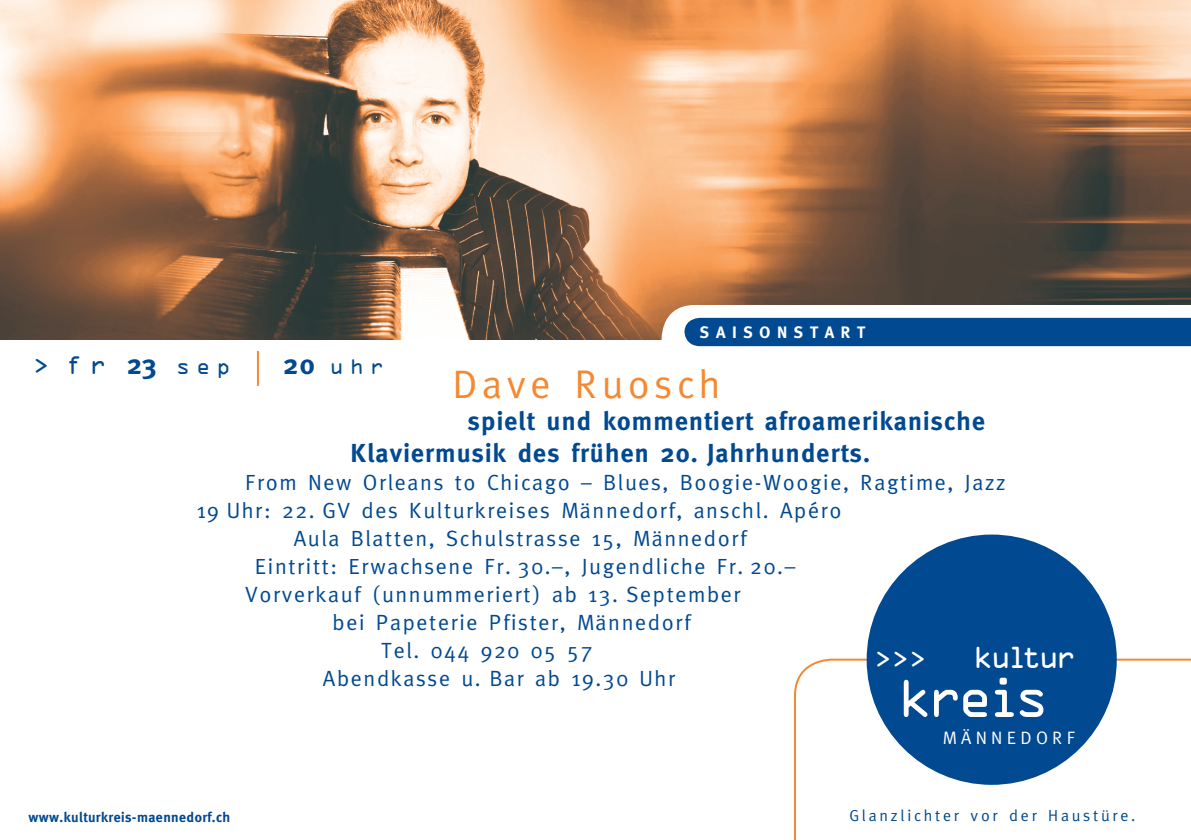
<style>
.page{position:relative;width:1191px;height:840px;background:#fff}
.page>*{position:absolute;margin:0;border:0;box-sizing:border-box;transform-origin:0 0}
.t1{font:50.4px "OCRA";letter-spacing:-.14em;color:#fff}
.t2{font:40px "Meta";letter-spacing:.115em;color:#f58932}
.t3{font:28.8px "OCRA";letter-spacing:-.12em;color:#fff}
.t4{font:700 26px/32px "Meta";letter-spacing:.045em;color:#014990}
.t5{font:22px "Meta";letter-spacing:.075em;color:#014990}
.t6{font:21.6px "OCRA";color:#fff}
.t7{font:20px "OCRA";letter-spacing:.3em;color:#014990}
.t8{font:18px "Meta";letter-spacing:.24em;color:#fff}
.t9{font:700 16.6px "Meta";letter-spacing:.4em;color:#fff}
.t10{font:16px "Meta";letter-spacing:.175em;color:#014990}
.t11{font:700 14px "Meta";letter-spacing:.03em;color:#014990}
.s1{font-size:24px}
.s2{font-family:"Meta";font-weight:700;font-size:28px}
</style>
<div class="page">
<img style="left:0;top:0;width:1191px;height:305px">
<svg style="left:0;top:305px;width:692px;height:76px"></svg>
<hr style="left:257px;top:351px;width:2px;height:35px;background:#f58932">
<svg style="left:683px;top:316px;width:508px;height:31px;background:#185a9a"></svg>
<svg style="left:794px;top:657px;width:397px;height:182px"></svg>
<div style="left:866px;top:534px;width:250px;height:250px;background:#014990;border-radius:50%"></div>
<p class="t9" style="left:700px;top:322px;width:167px">SAISONSTART</p>
<p class="t7" style="left:34px;top:357px;width:198px">&gt; <span class="s1">fr</span> <span class="s2">23</span> sep</p>
<p class="t7" style="left:283px;top:357px;width:103px"><span class="s2">20</span> uhr</p>
<h2 class="t2" style="left:452px;top:361px;width:269px">Dave Ruosch</h2>
<p class="t4" style="left:350px;top:404px;width:636px;text-indent:118px">spielt und kommentiert afroamerikanische<br>Klaviermusik des frühen 20. Jahrhunderts.</p>
<p class="t5" style="left:245px;top:469px;width:762px">From New Orleans to Chicago – Blues, Boogie-Woogie, Ragtime, Jazz</p>
<p class="t5" style="left:197px;top:497px;width:646px">19 Uhr: 22. GV des Kulturkreises Männedorf, anschl. Apéro</p>
<p class="t5" style="left:294px;top:525px;width:454px">Aula Blatten, Schulstrasse 15, Männedorf</p>
<p class="t5" style="left:255px;top:553px;width:542px">Eintritt: Erwachsene Fr. 30.–, Jugendliche Fr. 20.–</p>
<p class="t5" style="left:245px;top:581px;width:497px">Vorverkauf (unnummeriert) ab 13. September</p>
<p class="t5" style="left:332px;top:609px;width:359px">bei Papeterie Pfister, Männedorf</p>
<p class="t5" style="left:381px;top:637px;width:213px">Tel. 044 920 05 57</p>
<p class="t5" style="left:323px;top:665px;width:354px">Abendkasse u. Bar ab 19.30 Uhr</p>
<h1 class="t1" style="left:897px;top:675px;width:154px">kreis</h1>
<h3 class="t3" style="left:973px;top:644px;width:105px">kultur</h3>
<p class="t6" style="left:875px;top:649px;width:52px">&gt;&gt;&gt;</p>
<p class="t8" style="left:943px;top:727px;width:134px">MÄNNEDORF</p>
<p class="t11" style="left:28px;top:809px;width:203px">www.kulturkreis-maennedorf.ch</p>
<p class="t10" style="left:849px;top:806px;width:288px">Glanzlichter vor der Haustüre.</p>
</div>
